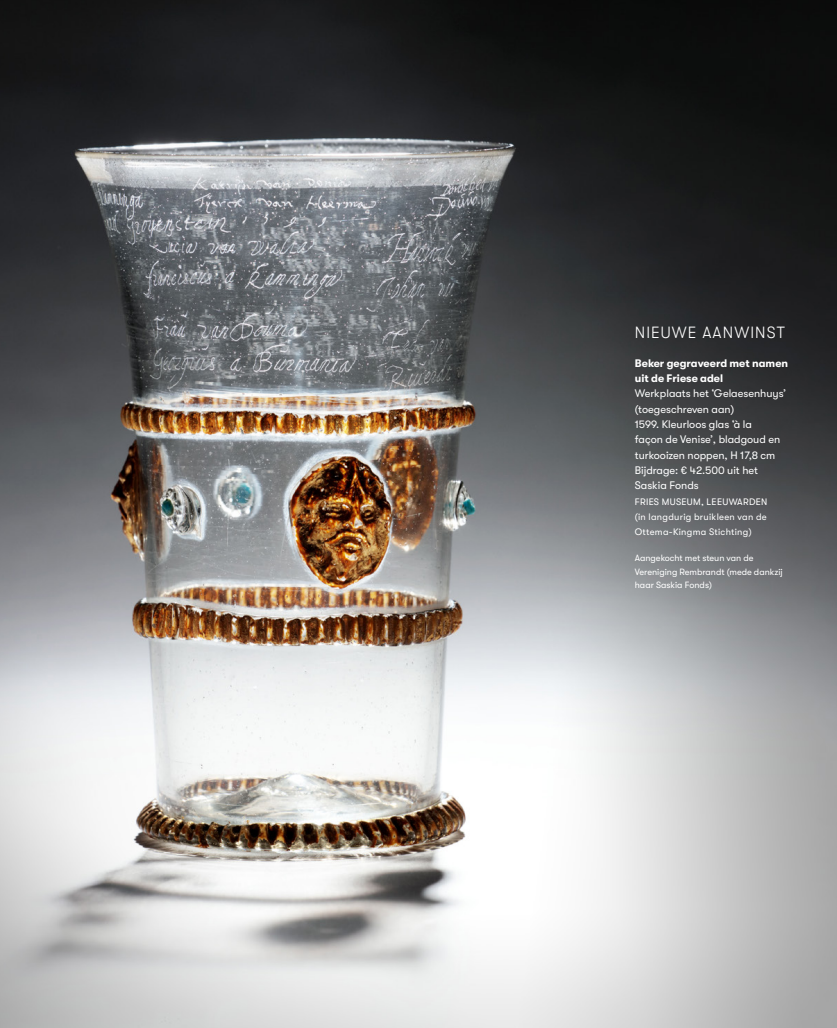
<style>
.page{position:relative;width:837px;height:1028px;background:#fff}
.page>*{position:absolute;margin:0;border:0;box-sizing:border-box;transform-origin:0 0}
.NA_NIEUWE_AANWINST{font:300 16.25px "GT Walsheim";letter-spacing:.07em;color:#fff}
.NA_Plat{font:11px/15.2px "GT Walsheim";color:#fff}
.NA_Plat-2{font:700 11px/15.2px "GT Walsheim";color:#fff}
.NA_Museum{font:9.38px/15.2px "GT Walsheim";letter-spacing:.03em;color:#fff}
.NA_Sponsers{font:9px/13.1px "GT Walsheim";color:#fff}
</style>
<div class="page">
<img style="left:0;top:0;width:836px;height:1028px">
<p class="NA_NIEUWE_AANWINST" style="left:634px;top:323px;width:151px">NIEUWE AANWINST</p>
<p class="NA_Plat-2" style="left:634px;top:355px;width:155px">Beker gegraveerd met namen uit de Friese adel</p>
<p class="NA_Plat" style="left:634px;top:386px;width:153px">Werkplaats het ‘Gelaesenhuys’ (toegeschreven aan)</p>
<p class="NA_Plat" style="left:634px;top:416px;width:147px">1599. Kleurloos glas ‘à la façon de Venise’, bladgoud en turkooizen noppen, H 17,8 cm</p>
<p class="NA_Plat" style="left:634px;top:462px;width:125px">Bijdrage: € 42.500 uit het<br>Saskia Fonds</p>
<p class="NA_Museum" style="left:634px;top:494px;width:134px">FRIES MUSEUM, LEEUWARDEN</p>
<p class="NA_Museum" style="left:634px;top:509px;width:133px">(in langdurig bruikleen van de<br>Ottema-Kingma Stichting)</p>
<p class="NA_Sponsers" style="left:634px;top:552px;width:149px">Aangekocht met steun van de<br>Vereniging Rembrandt (mede dankzij haar Saskia Fonds)</p>
</div>
